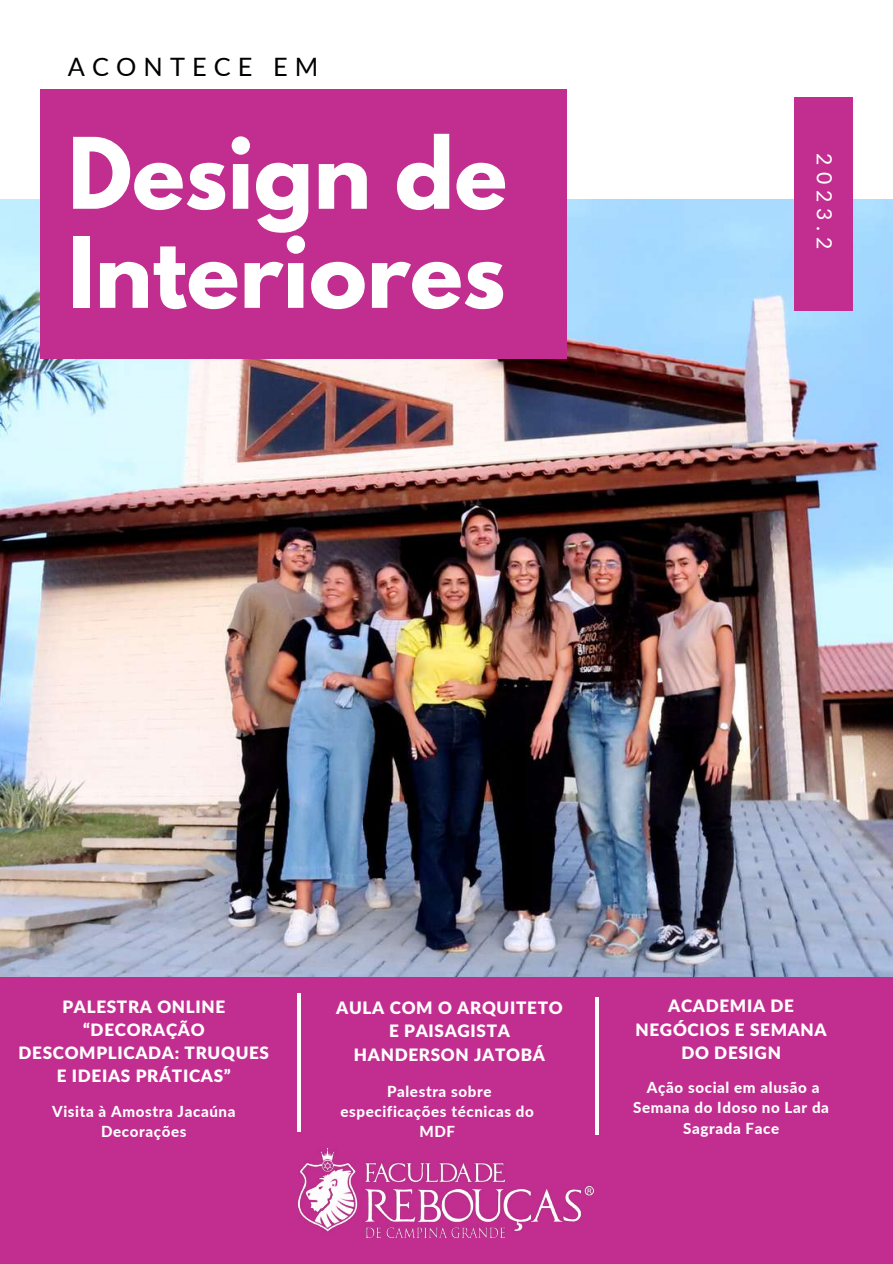
<style>
.page{position:relative;width:893px;height:1264px;background:#fff}
.page>*{position:absolute;margin:0;border:0;box-sizing:border-box;transform-origin:0 0}
.t1{font:700 87.15px/99px "League Spartan";color:#fff}
.t2{font:25.35px "Lato";letter-spacing:.28em;color:#000}
.t3{font:21.15px "Lato";color:#fff}
.t4{font:900 17.1px/23.7px "Lato Latin";letter-spacing:.04em;color:#fff;text-align:center}
.t5{font:800 15.15px/20.2px "Lato";letter-spacing:.04em;color:#fff;text-align:center}
</style>
<div class="page">
<img style="left:0;top:200px;width:892px;height:777px">
<div style="left:0;top:977px;width:892px;height:286px;background:#c22e90"></div>
<hr style="left:297px;top:993px;width:3px;height:138px;background:#fff">
<hr style="left:595px;top:997px;width:3px;height:137px;background:#fff">
<div style="left:794px;top:97px;width:58px;height:214px;background:#c22e90"></div>
<div style="left:40px;top:90px;width:526px;height:268px;background:#c22e90"></div>
<img style="left:298px;top:1148px;width:295px;height:89px">
<h2 class="t2" style="left:68px;top:51px;width:252px">ACONTECE EM</h2>
<h1 class="t1" style="left:68px;top:135px;width:440px">Design de<br>Interiores</h1>
<p class="t3" style="left:837px;top:153px;width:97px;rotate:90deg">2023.2</p>
<p class="t4" style="left:19px;top:996px;width:252px;line-height:23px">PALESTRA ONLINE “DECORAÇÃO<br>DESCOMPLICADA: TRUQUES<br>E IDEIAS PRÁTICAS”</p>
<p class="t5" style="left:52px;top:1100px;width:185px">Visita à Amostra Jacaúna<br>Decorações</p>
<p class="t4" style="left:336px;top:996px;width:228px">AULA COM O ARQUITETO<br>E PAISAGISTA<br>HANDERSON JATOBÁ</p>
<p class="t5" style="left:340px;top:1080px;width:195px">Palestra sobre especificações técnicas do<br>MDF</p>
<p class="t4" style="left:635px;top:994px;width:193px">ACADEMIA DE<br>NEGÓCIOS E SEMANA<br>DO DESIGN</p>
<p class="t5" style="left:633px;top:1077px;width:197px">Ação social em alusão a<br>Semana do Idoso no Lar da<br>Sagrada Face</p>
</div>
